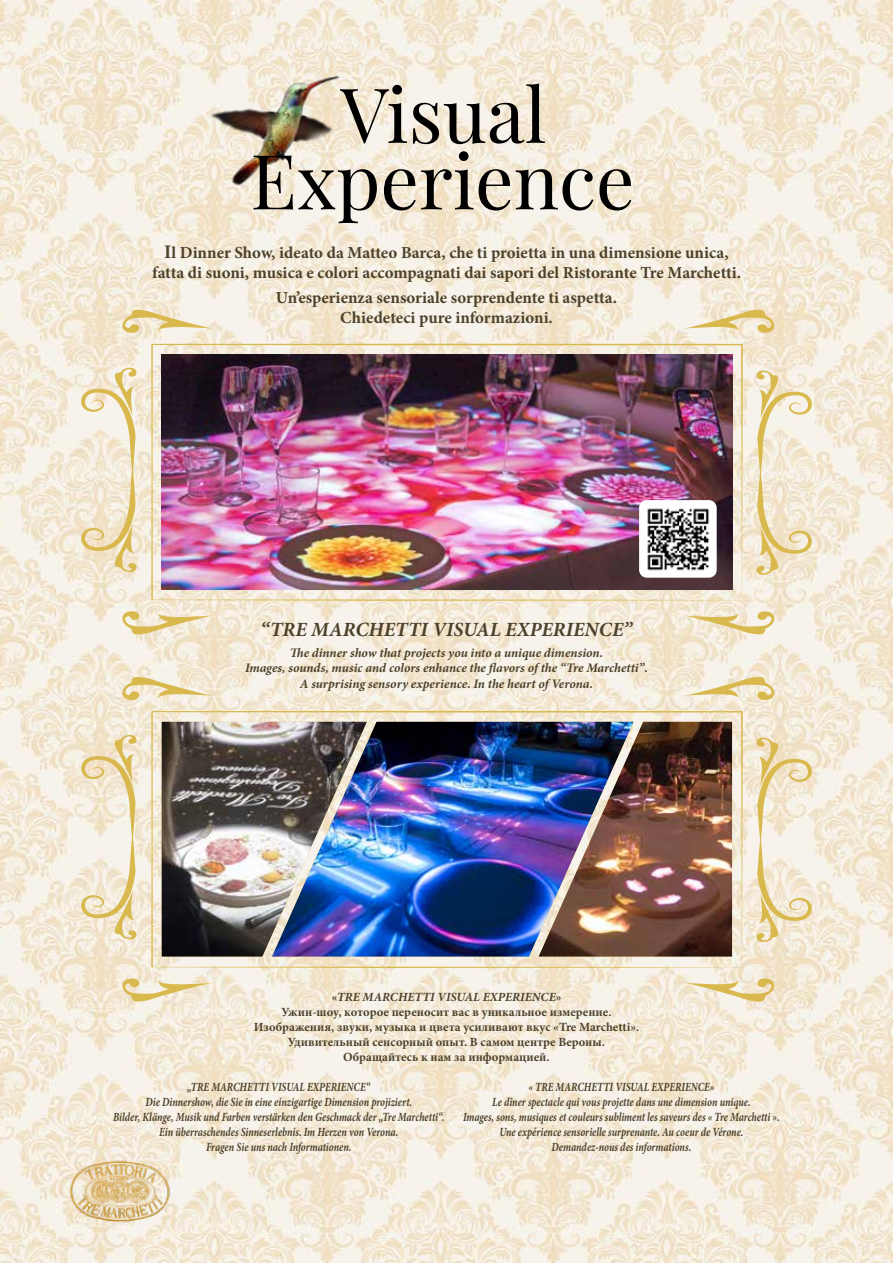
<style>
.page{position:relative;width:893px;height:1263px;background:#fff}
.page>*{position:absolute;margin:0;border:0;box-sizing:border-box;transform-origin:0 0}
.t1{font:italic 700 20.25px "Minion Pro";color:#4c412a}
.t2{font:700 16.8px/20.2px "Minion Pro";color:#4c412a;text-align:center}
.t3{font:italic 700 13.05px/15.6px "Minion Pro";letter-spacing:-.005em;color:#4c412a;text-align:center}
.t4{font:italic 700 12.45px/15px "Minion Pro";color:#4c412a;text-align:center;scale:.8 1}
.t5{font:700 12.45px/15px "Minion Pro";color:#4c412a;text-align:center}
.s1{font-size:19.2px}
.s2{font-style:italic}
</style>
<div class="page">
<img style="left:0;top:0;width:893px;height:1263px">
<img style="left:0;top:1119px;width:238px;height:144px">
<svg style="left:121px;top:978px;width:92px;height:24px;background:#ecdeb6"></svg>
<svg style="left:683px;top:978px;width:93px;height:24px;background:#ecddb5"></svg>
<svg style="left:683px;top:677px;width:93px;height:23px;background:#ecdeb6"></svg>
<svg style="left:121px;top:677px;width:92px;height:23px;background:#ecddb4"></svg>
<svg style="left:81px;top:734px;width:56px;height:206px;background:#efe2c3"></svg>
<svg style="left:756px;top:737px;width:56px;height:206px;background:#efe2c3"></svg>
<svg style="left:151px;top:711px;width:592px;height:257px;background:#ebdfc6"></svg>
<img style="left:162px;top:722px;width:110px;height:234px">
<img style="left:272px;top:722px;width:267px;height:234px">
<img style="left:539px;top:722px;width:193px;height:234px">
<svg style="left:121px;top:611px;width:92px;height:24px;background:#edddb5"></svg>
<svg style="left:683px;top:611px;width:93px;height:24px;background:#ecdeb6"></svg>
<svg style="left:683px;top:309px;width:93px;height:24px;background:#eddeb6"></svg>
<svg style="left:121px;top:309px;width:92px;height:24px;background:#eddfb8"></svg>
<svg style="left:81px;top:367px;width:56px;height:206px;background:#efe2c3"></svg>
<svg style="left:756px;top:370px;width:56px;height:206px;background:#efe2c3"></svg>
<svg style="left:151px;top:344px;width:592px;height:257px;background:#e4d7c1"></svg>
<img style="left:162px;top:355px;width:570px;height:234px">
<img style="left:639px;top:500px;width:78px;height:78px">
<img style="left:196px;top:48px;width:168px;height:159px">
<svg style="left:254px;top:151px;width:377px;height:72px;background:#c5beb1"></svg>
<svg style="left:340px;top:83px;width:205px;height:61px;background:#bbb5a9"></svg>
<h2 class="t2" style="left:152px;top:242px;width:590px"><span class="s1">I</span>l Dinner Show, ideato da Matteo Barca, che ti proietta in una dimensione unica, fatta di suoni, musica e colori accompagnati dai sapori del Ristorante Tre Marchetti.</h2>
<h2 class="t2" style="left:276px;top:287px;width:343px">Un’esperienza sensoriale sorprendente ti aspetta.<br>Chiedeteci pure informazioni.</h2>
<h1 class="t1" style="left:261px;top:615px;width:373px">“TRE MARCHETTI VISUAL EXPERIENCE”</h1>
<p class="t3" style="left:245px;top:644px;width:404px">The dinner show that projects you into a unique dimension.<br>Images, sounds, music and colors enhance the flavors of the “Tre Marchetti”.<br>A surprising sensory experience. In the heart of Verona.</p>
<p class="t5" style="left:254px;top:989px;width:387px">«<span class="s2">TRE MARCHETTI VISUAL EXPERIENCE</span>»<br>Ужин-шоу, которое переносит вас в уникальное измерение.<br>Изображения, звуки, музыка и цвета усиливают вкус «Tre Marchetti».<br>Удивительный сенсорный опыт. В самом центре Вероны.<br>Обращайтесь к нам за информацией.</p>
<p class="t4" style="left:113px;top:1079px;width:416px">„TRE MARCHETTI VISUAL EXPERIENCE“<br>Die Dinnershow, die Sie in eine einzigartige Dimension projiziert.<br>Bilder, Klänge, Musik und Farben verstärken den Geschmack der „Tre Marchetti“.<br>Ein überraschendes Sinneserlebnis. Im Herzen von Verona.<br>Fragen Sie uns nach Informationen.</p>
<p class="t4" style="left:463px;top:1079px;width:397px">« TRE MARCHETTI VISUAL EXPERIENCE»<br>Le dîner spectacle qui vous projette dans une dimension unique.<br>Images, sons, musiques et couleurs subliment les saveurs des « Tre Marchetti ».<br>Une expérience sensorielle surprenante. Au coeur de Vérone.<br>Demandez-nous des informations.</p>
</div>
